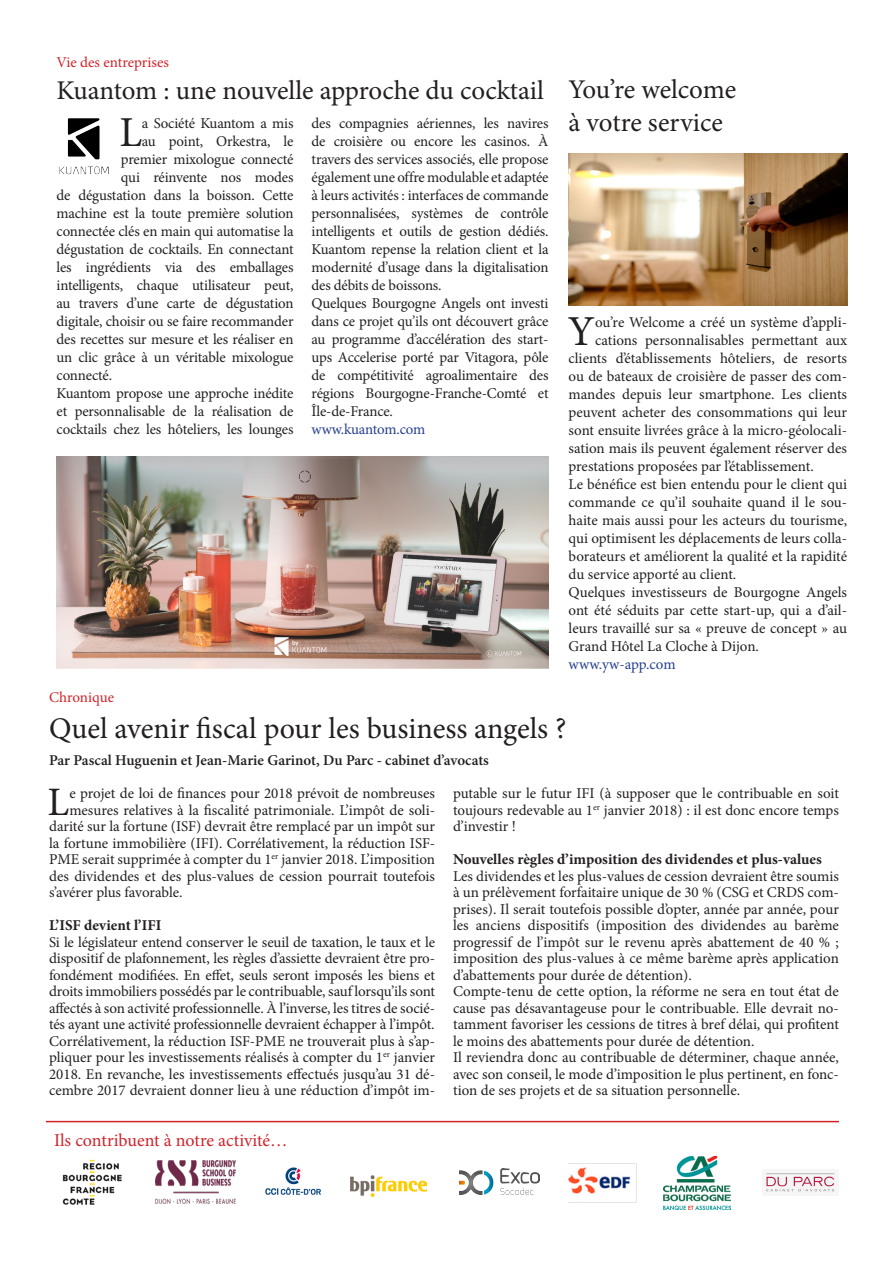
<style>
.page{position:relative;width:893px;height:1263px;background:#fff}
.page>*{position:absolute;margin:0;border:0;box-sizing:border-box;transform-origin:0 0}
.t1{font:42.75px "Minion Pro";color:#231f20}
.t2{font:40.35px "Minion Pro";color:#231f20}
.t3{font:30px "Minion Pro";color:#231f20}
.t4{font:27px "Minion Pro";letter-spacing:-.005em;color:#231f20}
.t5{font:18px "Minion Pro";letter-spacing:-.005em;color:#d1232a}
.t6{font:15px/18px "Minion Pro";letter-spacing:-.005em;color:#231f20;text-align:justify}
.t7{font:700 15px "Minion Pro";color:#231f20}
.t8{font:600 15px "Minion Pro";color:#231f20}
.t9{font:15px "Minion Pro";letter-spacing:-.01em;color:#253f8e}
.t10{font:15px "Minion Pro";color:#d1232a}
</style>
<div class="page">
<hr style="left:46px;top:1121px;width:793px;height:1px;background:#d1232a">
<img style="left:62px;top:1159px;width:60px;height:46px">
<img style="left:265px;top:1167px;width:56px;height:28px">
<img style="left:460px;top:1168px;width:80px;height:27px">
<img style="left:568px;top:1163px;width:68px;height:31px">
<img style="left:663px;top:1157px;width:68px;height:52px">
<img style="left:765px;top:1173px;width:70px;height:19px">
<img style="left:350px;top:1176px;width:77px;height:20px">
<img style="left:155px;top:1161px;width:80px;height:42px">
<img style="left:57px;top:456px;width:492px;height:212px">
<img style="left:59px;top:118px;width:50px;height:57px">
<img style="left:569px;top:153px;width:278px;height:152px">
<p class="t10" style="left:57px;top:52px;width:114px">Vie des entreprises</p>
<p class="t4" style="left:57px;top:72px;width:489px">Kuantom : une nouvelle approche du cocktail</p>
<p class="t1" style="left:119px;top:104px;width:24px">L</p>
<p class="t6" style="left:142px;top:114px;width:153px">a Société Kuantom a mis</p>
<p class="t6" style="left:142px;top:132px;width:153px">au point, Orkestra, le</p>
<p class="t6" style="left:121px;top:150px;width:174px">premier mixologue connecté</p>
<p class="t6" style="left:121px;top:168px;width:174px">qui réinvente nos modes</p>
<p class="t6" style="left:57px;top:186px;width:238px">de dégustation dans la boisson. Cette</p>
<p class="t6" style="left:57px;top:204px;width:238px">machine est la toute première solution</p>
<p class="t6" style="left:57px;top:222px;width:238px">connectée clés en main qui automatise la</p>
<p class="t6" style="left:57px;top:240px;width:238px">dégustation de cocktails. En connectant</p>
<p class="t6" style="left:57px;top:258px;width:238px">les ingrédients via des emballages</p>
<p class="t6" style="left:57px;top:276px;width:238px">intelligents, chaque utilisateur peut,</p>
<p class="t6" style="left:57px;top:294px;width:238px">au travers d’une carte de dégustation</p>
<p class="t6" style="left:57px;top:312px;width:238px">digitale, choisir ou se faire recommander</p>
<p class="t6" style="left:57px;top:330px;width:238px">des recettes sur mesure et les réaliser en</p>
<p class="t6" style="left:57px;top:348px;width:239px">un clic grâce à un véritable mixologue</p>
<p class="t6" style="left:57px;top:366px;width:57px">connecté.</p>
<p class="t6" style="left:57px;top:384px;width:239px">Kuantom propose une approche inédite et personnalisable de la réalisation de cocktails chez les hôteliers, les lounges</p>
<p class="t6" style="left:312px;top:114px;width:239px">des compagnies aériennes, les navires de croisière ou encore les casinos. À travers des services associés, elle propose également une offre modulable et adaptée à leurs activités : interfaces de commande personnalisées, systèmes de contrôle intelligents et outils de gestion dédiés.<br>Kuantom repense la relation client et la modernité d’usage dans la digitalisation des débits de boissons.</p>
<p class="t6" style="left:312px;top:294px;width:239px">Quelques Bourgogne Angels ont investi dans ce projet qu’ils ont découvert grâce au programme d’accélération des start&shy;ups Accelerise porté par Vitagora, pôle de compétitivité agroalimentaire des régions Bourgogne-Franche-Comté et Île-de-France.</p>
<p class="t9" style="left:312px;top:419px;width:115px">www.kuantom.com</p>
<p class="t4" style="left:569px;top:72px;width:169px">You’re welcome</p>
<p class="t4" style="left:569px;top:104px;width:156px">à votre service</p>
<p class="t1" style="left:568px;top:303px;width:29px">Y</p>
<p class="t6" style="left:595px;top:314px;width:254px">ou’re Welcome a créé un système d’appli-</p>
<p class="t6" style="left:595px;top:332px;width:254px">cations personnalisables permettant aux</p>
<p class="t6" style="left:569px;top:350px;width:280px">clients d’établissements hôteliers, de resorts</p>
<p class="t6" style="left:569px;top:368px;width:280px">ou de bateaux de croisière de passer des com-</p>
<p class="t6" style="left:569px;top:386px;width:280px">mandes depuis leur smartphone. Les clients</p>
<p class="t6" style="left:569px;top:404px;width:280px">peuvent acheter des consommations qui leur</p>
<p class="t6" style="left:569px;top:422px;width:280px">sont ensuite livrées grâce à la micro-géolocali-</p>
<p class="t6" style="left:569px;top:440px;width:280px">sation mais ils peuvent également réserver des</p>
<p class="t6" style="left:569px;top:458px;width:247px">prestations proposées par l’établissement.</p>
<p class="t6" style="left:569px;top:476px;width:280px">Le bénéfice est bien entendu pour le client qui commande ce qu’il souhaite quand il le sou&shy;haite mais aussi pour les acteurs du tourisme, qui optimisent les déplacements de leurs colla&shy;borateurs et améliorent la qualité et la rapidité du service apporté au client.</p>
<p class="t6" style="left:569px;top:584px;width:280px">Quelques investisseurs de Bourgogne Angels ont été séduits par cette start-up, qui a d’ail&shy;leurs travaillé sur sa « preuve de concept » au Grand Hôtel La Cloche à Dijon.</p>
<p class="t9" style="left:569px;top:654px;width:109px">www.yw-app.com</p>
<p class="t10" style="left:49px;top:687px;width:66px">Chronique</p>
<p class="t3" style="left:49px;top:708px;width:519px">Quel avenir fiscal pour les business angels ?</p>
<p class="t8" style="left:49px;top:750px;width:441px">Par Pascal Huguenin et Jean-Marie Garinot, Du Parc - cabinet d’avocats</p>
<p class="t2" style="left:48px;top:775px;width:23px">L</p>
<p class="t6" style="left:69px;top:784px;width:367px">e projet de loi de finances pour 2018 prévoit de nombreuses</p>
<p class="t6" style="left:69px;top:801px;width:367px">mesures relatives à la fiscalité patrimoniale. L’impôt de soli-</p>
<p class="t6" style="left:49px;top:817px;width:387px">darité sur la fortune (ISF) devrait être remplacé par un impôt sur</p>
<p class="t6" style="left:49px;top:834px;width:387px">la fortune immobilière (IFI). Corrélativement, la réduction ISF-</p>
<p class="t6" style="left:49px;top:850px;width:387px">PME serait supprimée à compter du 1<sup>er</sup> janvier 2018. L’imposition</p>
<p class="t6" style="left:49px;top:867px;width:387px">des dividendes et des plus-values de cession pourrait toutefois</p>
<p class="t6" style="left:49px;top:883px;width:135px">s’avérer plus favorable.</p>
<p class="t7" style="left:49px;top:915px;width:114px">L’ISF devient l’IFI</p>
<p class="t6" style="left:49px;top:934px;width:387px;line-height:16.5px">Si le législateur entend conserver le seuil de taxation, le taux et le dispositif de plafonnement, les règles d’assiette devraient être pro&shy;fondément modifiées. En effet, seuls seront imposés les biens et droits immobiliers possédés par le contribuable, sauf lorsqu’ils sont affectés à son activité professionnelle. À l’inverse, les titres de socié&shy;tés ayant une activité professionnelle devraient échapper à l’impôt.</p>
<p class="t6" style="left:49px;top:1033px;width:387px;line-height:16.5px">Corrélativement, la réduction ISF-PME ne trouverait plus à s’ap&shy;pliquer pour les investissements réalisés à compter du 1<sup>er</sup> janvier 2018. En revanche, les investissements effectués jusqu’au 31 dé&shy;cembre 2017 devraient donner lieu à une réduction d’impôt im-</p>
<p class="t5" style="left:54px;top:1128px;width:235px">Ils contribuent à notre activité…</p>
<p class="t6" style="left:453px;top:785px;width:387px;line-height:16.5px">putable sur le futur IFI (à supposer que le contribuable en soit toujours redevable au 1<sup>er</sup> janvier 2018) : il est donc encore temps d’investir !</p>
<p class="t7" style="left:453px;top:849px;width:370px">Nouvelles règles d’imposition des dividendes et plus-values</p>
<p class="t6" style="left:453px;top:868px;width:387px;line-height:16.5px">Les dividendes et les plus-values de cession devraient être soumis à un prélèvement forfaitaire unique de 30 % (CSG et CRDS com&shy;prises). Il serait toutefois possible d’opter, année par année, pour les anciens dispositifs (imposition des dividendes au barème progressif de l’impôt sur le revenu après abattement de 40 % ; imposition des plus-values à ce même barème après application d’abattements pour durée de détention).</p>
<p class="t6" style="left:453px;top:983px;width:387px;line-height:16.5px">Compte-tenu de cette option, la réforme ne sera en tout état de cause pas désavantageuse pour le contribuable. Elle devrait no&shy;tamment favoriser les cessions de titres à bref délai, qui profitent le moins des abattements pour durée de détention.</p>
<p class="t6" style="left:453px;top:1049px;width:387px;line-height:16.5px">Il reviendra donc au contribuable de déterminer, chaque année, avec son conseil, le mode d’imposition le plus pertinent, en fonc&shy;tion de ses projets et de sa situation personnelle.</p>
</div>
